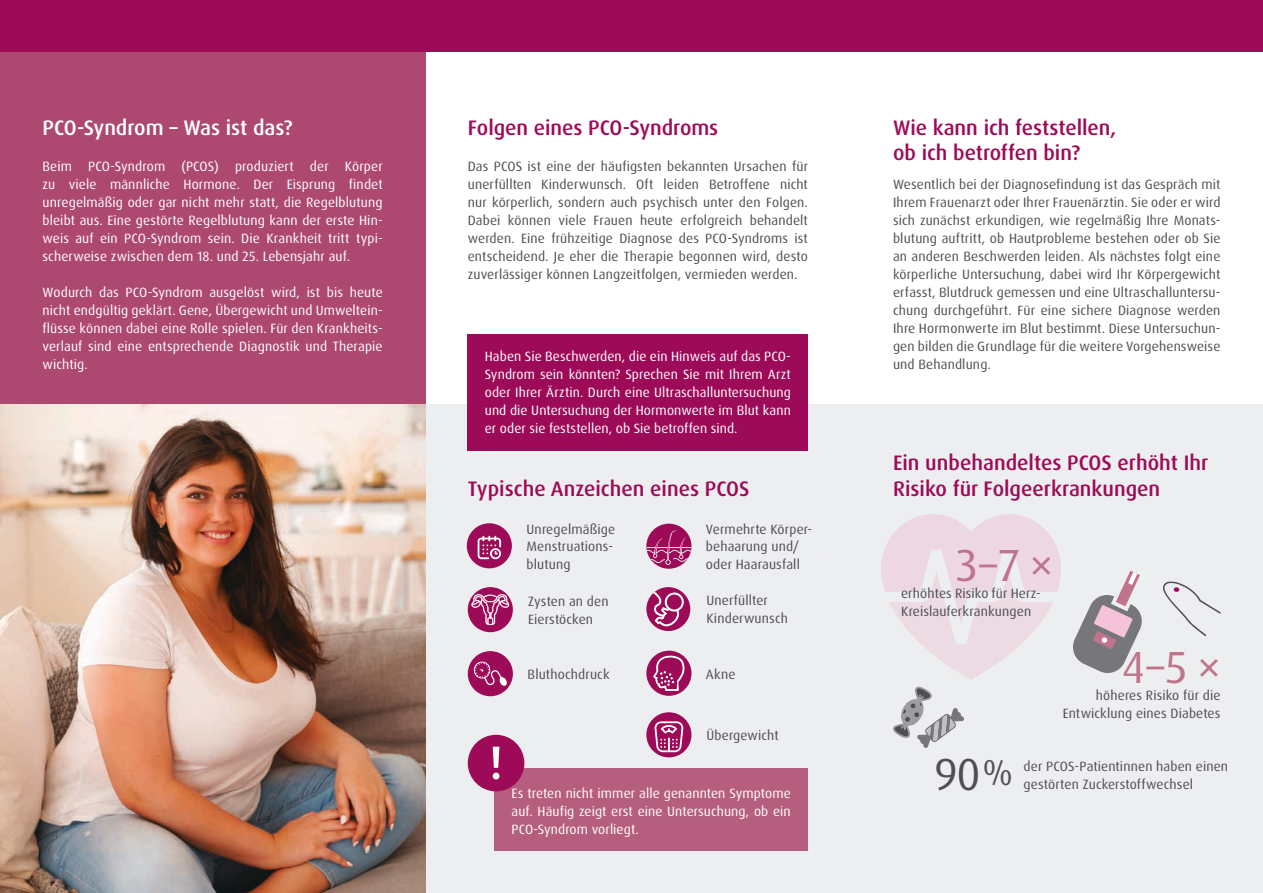
<style>
.page{position:relative;width:1263px;height:893px;background:#fff}
.page>*{position:absolute;margin:0;border:0;box-sizing:border-box;transform-origin:0 0}
.t1{font:45px "Dax Pro";color:#bf738d}
.t2{font:45px "Dax Pro";color:#504e53}
.t3{font:500 21px/25.5px "Dax Pro";color:#9d0b58}
.t4{font:500 21px "Dax Pro";letter-spacing:-.005em;color:#fff}
.t5{font:13.5px/18px "Dax Pro";letter-spacing:.01em;color:#504e53}
.t6{font:13.5px/18px "Dax Pro";letter-spacing:.01em;color:#fff;text-align:justify}
.s1{font-size:36px}
</style>
<div class="page">
<div style="left:0;top:405px;width:1263px;height:488px;background:#edeeef"></div>
<div style="left:0;top:0;width:425px;height:621px;background:#ad4870"></div>
<div style="left:0;top:0;width:1263px;height:51px;background:#9d0b58"></div>
<div style="left:494px;top:768px;width:314px;height:82px;background:#b65e7e"></div>
<div style="left:468px;top:735px;width:56px;height:56px;background:#9d0b58;border-radius:50%"></div>
<svg style="left:493px;top:747px;width:6px;height:32px"></svg>
<div style="left:468px;top:651px;width:45px;height:45px;background:#9d0b58;border-radius:50%"></div>
<svg style="left:473px;top:661px;width:34px;height:25px"></svg>
<div style="left:646px;top:651px;width:45px;height:45px;background:#9d0b58;border-radius:50%"></div>
<svg style="left:653px;top:655px;width:32px;height:36px"></svg>
<div style="left:468px;top:587px;width:45px;height:45px;background:#9d0b58;border-radius:50%"></div>
<svg style="left:471px;top:594px;width:38px;height:31px"></svg>
<div style="left:646px;top:712px;width:45px;height:45px;background:#9d0b58;border-radius:50%"></div>
<svg style="left:654px;top:721px;width:29px;height:31px"></svg>
<div style="left:467px;top:523px;width:45px;height:45px;background:#9d0b58;border-radius:50%"></div>
<svg style="left:478px;top:536px;width:23px;height:23px"></svg>
<div style="left:646px;top:587px;width:44px;height:44px;background:#9d0b58;border-radius:50%"></div>
<svg style="left:653px;top:592px;width:31px;height:34px"></svg>
<svg style="left:893px;top:686px;width:71px;height:62px"></svg>
<svg style="left:881px;top:514px;width:180px;height:165px"></svg>
<svg style="left:1073px;top:571px;width:69px;height:102px"></svg>
<svg style="left:1163px;top:581px;width:58px;height:55px"></svg>
<div style="left:646px;top:524px;width:45px;height:45px;background:#9d0b58;border-radius:50%"></div>
<svg style="left:646px;top:530px;width:45px;height:35px"></svg>
<img style="left:0;top:405px;width:425px;height:488px">
<div style="left:468px;top:334px;width:340px;height:116px;background:#9d0b58"></div>
<h2 class="t4" style="left:43px;top:114px;width:251px">PCO-Syndrom – Was ist das?</h2>
<p class="t6" style="left:43px;top:157px;width:342px">Beim PCO-Syndrom (PCOS) produziert der Körper zu viele männliche Hormone. Der Eisprung findet unregelmäßig oder gar nicht mehr statt, die Regel blutung bleibt aus. Eine gestörte Regel blutung kann der erste Hin&shy;weis auf ein PCO-Syndrom sein. Die Krankheit tritt typi&shy;scherweise zwischen dem 18. und 25. Lebensjahr auf.</p>
<p class="t6" style="left:43px;top:283px;width:342px">Wodurch das PCO-Syndrom ausgelöst wird, ist bis heute nicht endgültig geklärt. Gene, Übergewicht und Umweltein&shy;flüsse können dabei eine Rolle spielen. Für den Krankheits&shy;verlauf sind eine entsprechende Diagnostik und Therapie wichtig.</p>
<h2 class="t3" style="left:468px;top:115px;width:252px">Folgen eines PCO-Syndroms</h2>
<p class="t5" style="left:468px;top:157px;width:342px;text-align:justify">Das PCOS ist eine der häufigsten bekannten Ursachen für unerfüllten Kinderwunsch. Oft leiden Betroffene nicht nur körperlich, sondern auch psychisch unter den Folgen.<br>Dabei können viele Frauen heute erfolgreich behandelt werden. Eine frühzeitige Diagnose des PCO-Syndroms ist entscheidend. Je eher die Therapie begonnen wird, desto zuver lässiger können Langzeitfolgen, vermieden werden.</p>
<p class="t6" style="left:485px;top:348px;width:308px">Haben Sie Beschwerden, die ein Hinweis auf das PCO-Syndrom sein könnten? Sprechen Sie mit Ihrem Arzt oder Ihrer Ärztin. Durch eine Ultraschalluntersuchung und die Untersuchung der Hormonwerte im Blut kann er oder sie feststellen, ob Sie betroffen sind.</p>
<h2 class="t3" style="left:468px;top:476px;width:283px">Typische Anzeichen eines PCOS</h2>
<p class="t5" style="left:526px;top:520px;width:90px">Unregelmäßige<br>Menstruations&shy;blutung</p>
<p class="t5" style="left:706px;top:520px;width:108px">Vermehrte Körper&shy;behaarung und/ oder Haarausfall</p>
<p class="t5" style="left:528px;top:592px;width:82px">Zysten an den<br>Eierstöcken</p>
<p class="t5" style="left:706px;top:591px;width:83px">Unerfüllter<br>Kinderwunsch</p>
<p class="t5" style="left:528px;top:665px;width:84px">Bluthochdruck</p>
<p class="t5" style="left:706px;top:665px;width:31px">Akne</p>
<p class="t5" style="left:706px;top:726px;width:74px">Übergewicht</p>
<p class="t6" style="left:511px;top:784px;width:281px">Es treten nicht immer alle genannten Symptome auf. Häufig zeigt erst eine Untersuchung, ob ein PCO-Syndrom vorliegt.</p>
<h2 class="t3" style="left:893px;top:115px;width:225px">Wie kann ich feststellen, ob ich betroffen bin?</h2>
<p class="t5" style="left:893px;top:175px;width:329px;text-align:justify">Wesentlich bei der Diagnosefindung ist das Gespräch mit Ihrem Frauenarzt oder Ihrer Frauenärztin. Sie oder er wird sich zunächst erkundigen, wie regelmäßig Ihre Monats&shy;blutung auftritt, ob Hautprobleme bestehen oder ob Sie an anderen Beschwerden leiden. Als nächstes folgt eine körperliche Untersuchung, dabei wird Ihr Körpergewicht erfasst, Blutdruck gemessen und eine Ultraschalluntersu&shy;chung durchgeführt. Für eine sichere Diagnose werden Ihre Hormonwerte im Blut bestimmt. Diese Untersuchun&shy;gen bilden die Grundlage für die weitere Vorgehensweise und Behandlung.</p>
<h2 class="t3" style="left:893px;top:450px;width:317px">Ein unbehandeltes PCOS erhöht Ihr<br>Risiko für Folgeerkrankungen</h2>
<h1 class="t1" style="left:956px;top:536px;width:98px">3−7 ×</h1>
<p class="t5" style="left:901px;top:584px;width:141px">erhöhtes Risiko für Herz-<br>Kreislauferkrankungen</p>
<h1 class="t1" style="left:1122px;top:639px;width:100px">4−5 ×</h1>
<p class="t5" style="left:1063px;top:686px;width:159px;text-align:right">höheres Risiko für die<br>Entwicklung eines Diabetes</p>
<h1 class="t2" style="left:934px;top:745px;width:80px">90<span class="s1">%</span></h1>
<p class="t5" style="left:1024px;top:757px;width:206px">der PCOS-Patientinnen haben einen gestörten Zuckerstoffwechsel</p>
</div>
